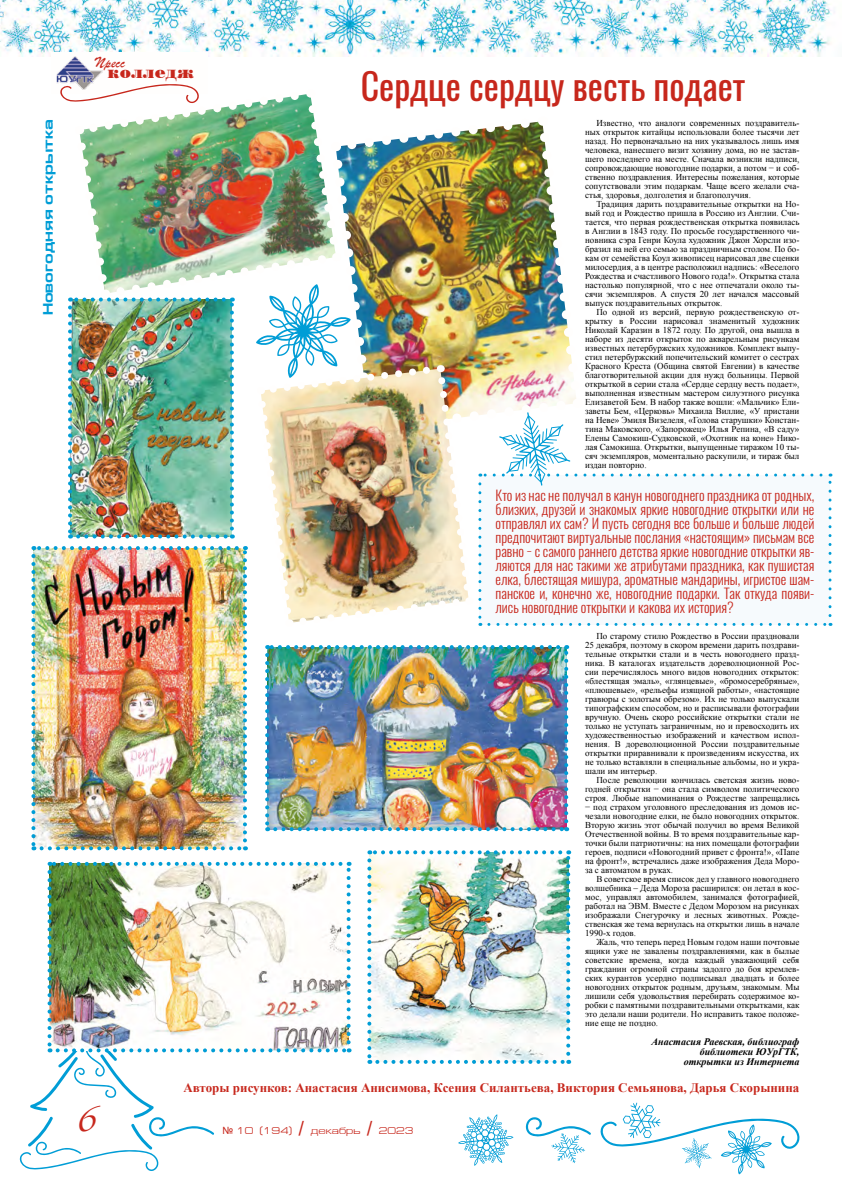
<style>
.page{position:relative;width:842px;height:1191px;background:#fff}
.page>*{position:absolute;margin:0;border:0;box-sizing:border-box;transform-origin:0 0}
.t1{font:36px "Oswald";color:#c7271c}
.t2{font:36px "Adventure";color:#c7271c}
.t3{font:17px "Standard Poster C";color:#c7271c}
.t4{font:300 14px/14px "Oswald";color:#c7271c;text-align:justify}
.t5{font:700 14px "Europe Ext";color:#009dd6}
.t6{font:14px "Parsek Cyrillic";color:#c7271c}
.t7{font:700 13px "Times New Roman";color:#c7271c}
.t8{font:italic 700 10px/10px "Times New Roman";color:#000;text-align:right}
.t9{font:10px "Europe Ext Normal";color:#c7271c}
.t10{font:9px/9px "Times New Roman";color:#000;text-align:justify}
.s1{font-family:"Arial"}
.s2{font-size:18px}
</style>
<div class="page">
<img style="left:0;top:0;width:832px;height:57px">
<div style="left:51px;top:52px;width:157px;height:42px;background:#fffefd"></div>
<img style="left:57px;top:57px;width:45px;height:27px">
<img style="left:19px;top:84px;width:812px;height:1090px">
<h3 class="t5" style="left:40px;top:315px;width:198px;rotate:-90deg">Новогодняя открытка</h3>
<h3 class="t6" style="left:94px;top:54px;width:33px">Пресс</h3>
<h2 class="t3" style="left:108px;top:63px;width:88px">колледж</h2>
<h1 class="t1" style="left:361px;top:61px;width:386px">Сердце сердцу весть подает</h1>
<p class="t10" style="left:585px;top:118px;width:216px;text-indent:11px">Известно, что аналоги современных поздравитель&shy;ных открыток китайцы использовали более тысячи лет назад. Но первоначально на них указывалось лишь имя человека, нанесшего визит хозяину дома, но не застав&shy;шего последнего на месте. Сначала возникли надписи, сопровождающие новогодние подарки, а потом − и соб&shy;ственно поздравления. Интересны пожелания, которые сопутствовали этим подаркам. Чаще всего желали сча&shy;стья, здоровья, долголетия и благополучия.</p>
<p class="t10" style="left:585px;top:199px;width:216px;text-indent:11px">Традиция дарить поздравительные открытки на Но&shy;вый год и Рождество пришла в Россию из Англии. Счи&shy;тается, что первая рождественская открытка появилась в Англии в 1843 году. По просьбе государственного чи&shy;новника сэра Генри Коула художник Джон Хорсли изо&shy;бразил на ней его семью за праздничным столом. По бо&shy;кам от семейства Коул живописец нарисовал две сценки милосердия, а в центре расположил надпись: «Веселого Рождества и счастливого Нового года!». Открытка стала настолько популярной, что с нее отпечатали около ты&shy;сячи экземпляров. А спустя 20 лет начался массовый выпуск поздравительных открыток.</p>
<p class="t10" style="left:585px;top:307px;width:216px;text-indent:11px">По одной из версий, первую рождественскую от&shy;крытку в России нарисовал знаменитый художник Николай Каразин в 1872 году. По другой, она вышла в наборе из десяти открыток по акварельным рисункам известных петербуржских художников. Комплект выпу&shy;стил петербуржский попечительский комитет о сестрах Красного Креста (Община святой Евгении) в качестве благотворительной акции для нужд больницы. Первой открыткой в серии стала «Сердце сердцу весть подает», выполненная известным мастером силуэтного рисунка Елизаветой Бем. В набор также вошли: «Мальчик» Ели&shy;заветы Бем, «Церковь» Михаила Виллие, «У пристани на Неве» Эмиля Визелеля, «Голова старушки» Констан&shy;тина Маковского, «Запорожец» Илья Репина, «В саду» Елены Самокиш-Судковской, «Охотник на коне» Нико&shy;лая Самокиша. Открытки, выпущенные тиражом 10 ты&shy;сяч экземпляров, моментально раскупили, и тираж был издан повторно.</p>
<p class="t4" style="left:496px;top:489px;width:320px">Кто из нас не получал в канун новогоднего праздника от родных, близких, друзей и знакомых яркие новогодние открытки или не отправлял их сам? И пусть сегодня все больше и больше людей предпочитают виртуальные послания «настоящим» письмам все равно − с самого раннего детства яркие новогодние открытки яв&shy;ляются для нас такими же атрибутами праздника, как пушистая елка, блестящая мишура, ароматные мандарины, игристое шам&shy;панское и, конечно же, новогодние подарки. Так откуда появи&shy;лись новогодние открытки и какова их история?</p>
<p class="t10" style="left:585px;top:631px;width:216px;text-indent:11px">По старому стилю Рождество в России праздновали 25 декабря, поэтому в скором времени дарить поздрави&shy;тельные открытки стали и в честь новогоднего празд&shy;ника. В каталогах издательств дореволюционной Рос&shy;сии перечислялось много видов новогодних открыток: «блестящая эмаль», «глянцевые», «бромосеребряные», «плюшевые», «рельефы изящной работы», «настоящие гравюры с золотым обрезом». Их не только выпускали типографским способом, но и расписывали фотографии вручную. Очень скоро российские открытки стали не только не уступать заграничным, но и превосходить их художественностью изображений и качеством испол&shy;нения. В дореволюционной России поздравительные открытки приравнивали к произведениям искусства, их не только вставляли в специальные альбомы, но и укра&shy;шали им интерьер.</p>
<p class="t10" style="left:585px;top:775px;width:216px;text-indent:11px">После революции кончилась светская жизнь ново&shy;годней открытки − она стала символом политического строя. Любые напоминания о Рождестве запрещались − под страхом уголовного преследования из домов ис&shy;чезали новогодние елки, не было новогодних открыток.<br>Вторую жизнь этот обычай получил во время Великой Отечественной войны. В то время поздравительные кар&shy;точки были патриотичны: на них помещали фотографии героев, подписи «Новогодний привет с фронта!», «Папе на фронт!», встречались даже изображения Деда Моро&shy;за с автоматом в руках.</p>
<p class="t10" style="left:585px;top:874px;width:216px;text-indent:11px">В советское время список дел у главного новогоднего волшебника – Деда Мороза расширился: он летал в кос&shy;мос, управлял автомобилем, занимался фотографией, работал на ЭВМ. Вместе с Дедом Морозом на рисунках изображали Снегурочку и лесных животных. Рожде&shy;ственская же тема вернулась на открытки лишь в начале 1990-х годов.</p>
<p class="t10" style="left:585px;top:937px;width:216px;text-indent:11px">Жаль, что теперь перед Новым годом наши почтовые ящики уже не завалены поздравлениями, как в былые советские времена, когда каждый уважающий себя гражданин огромной страны задолго до боя кремлев&shy;ских курантов усердно подписывал двадцать и более новогодних открыток родным, друзьям, знакомым. Мы лишили себя удовольствия перебирать содержимое ко&shy;робки с памятными поздравительными открытками, как это делали наши родители. Но исправить такое положе&shy;ние еще не поздно.</p>
<p class="t8" style="left:652px;top:1036px;width:149px">Анастасия Раевская, библиограф библиотеки ЮУрГТК, открытки из Интернета</p>
<h1 class="t2" style="left:78px;top:1097px;width:21px">6</h1>
<h3 class="t7" style="left:183px;top:1079px;width:617px">Авторы рисунков: Анастасия Анисимова, Ксения Силантьева, Виктория Семьянова, Дарья Скорынина</h3>
<p class="t9" style="left:222px;top:1125px;width:192px"><span class="s1">№</span> 10 (194) <span class="s2">/</span> декабрь <span class="s2">/</span> 2023</p>
</div>
